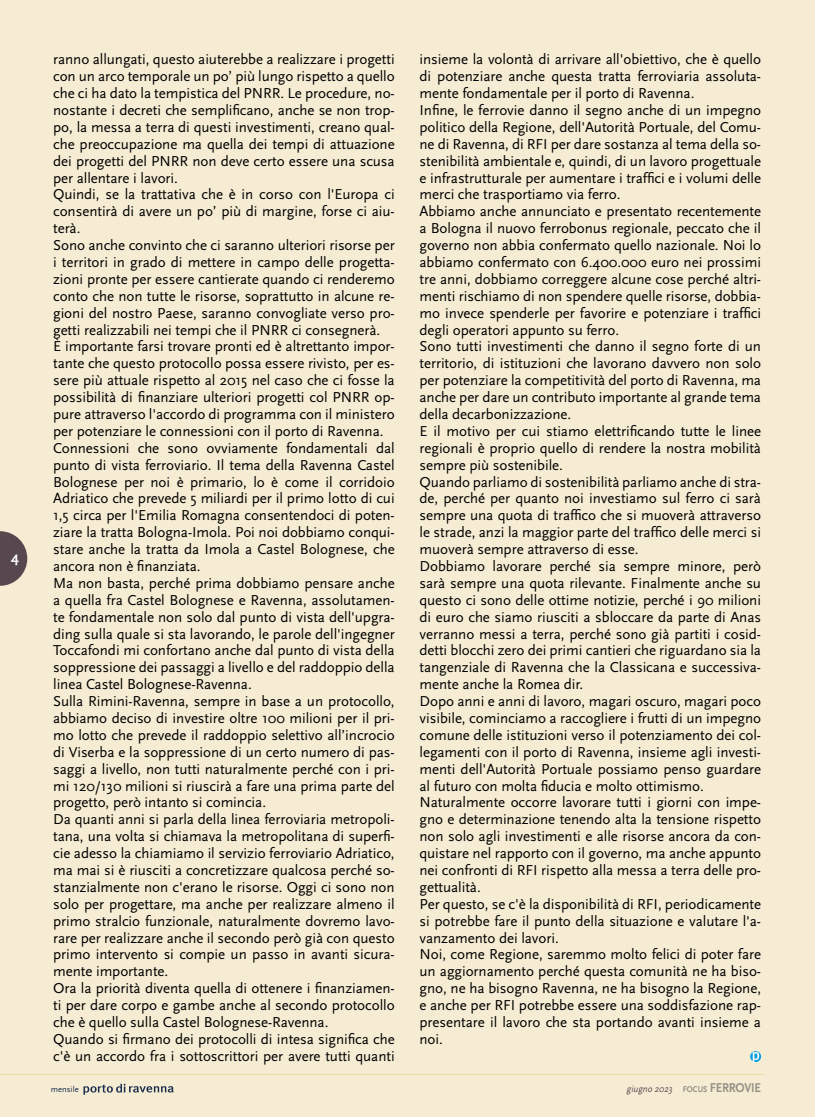
<style>
.page{position:relative;width:815px;height:1117px;background:#fff}
.page>*{position:absolute;margin:0;border:0;box-sizing:border-box;transform-origin:0 0}
.t1{font:15px/16.9px "Scala Sans";letter-spacing:-.005em;color:#000}
.t2{font:700 15px "Scala Sans";color:#fff}
.t3{font:italic 9.88px "Scala Sans";color:#56484e;scale:.9 1}
.t4{font:8.62px "Scala Sans";color:#182d4d}
.s1{font-weight:700;font-style:normal;font-size:8.75px;color:#979087}
.s2{font-weight:700;font-style:normal;font-size:13.38px;color:#979087}
</style>
<div class="page">
<div style="left:0;top:0;width:815px;height:1116px;background:#f6ecd3"></div>
<svg style="left:83px;top:1083px;width:91px;height:11px"></svg>
<hr style="left:0;top:1073px;width:764px;height:1px;background:#ecd9a6">
<svg style="left:0;top:531px;width:27px;height:54px"></svg>
<svg style="left:750px;top:1050px;width:11px;height:11px"></svg>
<svg style="left:753px;top:1051px;width:6px;height:11px"></svg>
<p class="t2" style="left:11px;top:549px;width:9px">4</p>
<p class="t1" style="left:53px;top:51px;width:343px">ranno allungati, questo aiuterebbe a realizzare i progetti con un arco temporale un po’ più lungo rispetto a quello che ci ha dato la tempistica del PNRR. Le procedure, no&shy;nostante i decreti che semplificano, anche se non trop&shy;po, la messa a terra di questi investimenti, creano qual&shy;che preoccupazione ma quella dei tempi di attuazione dei progetti del PNRR non deve certo essere una scusa per allentare i lavori.<br>Quindi, se la trattativa che è in corso con l'Europa ci consentirà di avere un po’ più di margine, forse ci aiu&shy;terà.<br>Sono anche convinto che ci saranno ulteriori risorse per i territori in grado di mettere in campo delle progetta&shy;zioni pronte per essere cantierate quando ci renderemo conto che non tutte le risorse, soprattutto in alcune re&shy;gioni del nostro Paese, saranno convogliate verso pro&shy;getti realizzabili nei tempi che il PNRR ci consegnerà.<br>È importante farsi trovare pronti ed è altrettanto impor&shy;tante che questo protocollo possa essere rivisto, per es&shy;sere più attuale rispetto al 2015 nel caso che ci fosse la possibilità di finanziare ulteriori progetti col PNRR op&shy;pure attraverso l'accordo di programma con il ministero per potenziare le connessioni con il porto di Ravenna.<br>Connessioni che sono ovviamente fondamentali dal punto di vista ferroviario. Il tema della Ravenna Castel Bolognese per noi è primario, lo è come il corridoio Adriatico che prevede 5 miliardi per il primo lotto di cui 1,5 circa per l'Emilia Romagna consentendoci di poten&shy;ziare la tratta Bologna-Imola. Poi noi dobbiamo conqui&shy;stare anche la tratta da Imola a Castel Bolognese, che ancora non è finanziata.<br>Ma non basta, perché prima dobbiamo pensare anche a quella fra Castel Bolognese e Ravenna, assolutamen&shy;te fondamentale non solo dal punto di vista dell'upgra&shy;ding sulla quale si sta lavorando, le parole dell'ingegner Toccafondi mi confortano anche dal punto di vista della soppressione dei passaggi a livello e del raddoppio della linea Castel Bolognese-Ravenna.<br>Sulla Rimini-Ravenna, sempre in base a un protocollo, abbiamo deciso di investire oltre 100 milioni per il pri&shy;mo lotto che prevede il raddoppio selettivo all’incrocio di Viserba e la soppressione di un certo numero di pas&shy;saggi a livello, non tutti naturalmente perché con i pri&shy;mi 120/130 milioni si riuscirà a fare una prima parte del progetto, però intanto si comincia.<br>Da quanti anni si parla della linea ferroviaria metropoli&shy;tana, una volta si chiamava la metropolitana di superfi&shy;cie adesso la chiamiamo il servizio ferroviario Adriatico, ma mai si è riusciti a concretizzare qualcosa perché so&shy;stanzialmente non c'erano le risorse. Oggi ci sono non solo per progettare, ma anche per realizzare almeno il primo stralcio funzionale, naturalmente dovremo lavo&shy;rare per realizzare anche il secondo però già con questo primo intervento si compie un passo in avanti sicura&shy;mente importante.<br>Ora la priorità diventa quella di ottenere i finanziamen&shy;ti per dare corpo e gambe anche al secondo protocollo che è quello sulla Castel Bolognese-Ravenna.<br>Quando si firmano dei protocolli di intesa significa che c'è un accordo fra i sottoscrittori per avere tutti quanti</p>
<p class="t1" style="left:420px;top:51px;width:343px">insieme la volontà di arrivare all'obiettivo, che è quello di potenziare anche questa tratta ferroviaria assoluta&shy;mente fondamentale per il porto di Ravenna.<br>Infine, le ferrovie danno il segno anche di un impegno politico della Regione, dell'Autorità Portuale, del Comu&shy;ne di Ravenna, di RFI per dare sostanza al tema della so&shy;stenibilità ambientale e, quindi, di un lavoro progettuale e infrastrutturale per aumentare i traffici e i volumi delle merci che trasportiamo via ferro.<br>Abbiamo anche annunciato e presentato recentemente a Bologna il nuovo ferrobonus regionale, peccato che il governo non abbia confermato quello nazionale. Noi lo abbiamo confermato con 6.400.000 euro nei prossimi tre anni, dobbiamo correggere alcune cose perché altri&shy;menti rischiamo di non spendere quelle risorse, dobbia&shy;mo invece spenderle per favorire e potenziare i traffici degli operatori appunto su ferro.<br>Sono tutti investimenti che danno il segno forte di un territorio, di istituzioni che lavorano davvero non solo per potenziare la competitività del porto di Ravenna, ma anche per dare un contributo importante al grande tema della decarbonizzazione.<br>E il motivo per cui stiamo elettrificando tutte le linee regionali è proprio quello di rendere la nostra mobilità sempre più sostenibile.<br>Quando parliamo di sostenibilità parliamo anche di stra&shy;de, perché per quanto noi investiamo sul ferro ci sarà sempre una quota di traffico che si muoverà attraverso le strade, anzi la maggior parte del traffico delle merci si muoverà sempre attraverso di esse.<br>Dobbiamo lavorare perché sia sempre minore, però sarà sempre una quota rilevante. Finalmente anche su questo ci sono delle ottime notizie, perché i 90 milioni di euro che siamo riusciti a sbloccare da parte di Anas verranno messi a terra, perché sono già partiti i cosid&shy;detti blocchi zero dei primi cantieri che riguardano sia la tangenziale di Ravenna che la Classicana e successiva&shy;mente anche la Romea dir.<br>Dopo anni e anni di lavoro, magari oscuro, magari poco visibile, cominciamo a raccogliere i frutti di un impegno comune delle istituzioni verso il potenziamento dei col&shy;legamenti con il porto di Ravenna, insieme agli investi&shy;menti dell'Autorità Portuale possiamo penso guardare al futuro con molta fiducia e molto ottimismo.<br>Naturalmente occorre lavorare tutti i giorni con impe&shy;gno e determinazione tenendo alta la tensione rispetto non solo agli investimenti e alle risorse ancora da con&shy;quistare nel rapporto con il governo, ma anche appunto nei confronti di RFI rispetto alla messa a terra delle pro&shy;gettualità.<br>Per questo, se c'è la disponibilità di RFI, periodicamente si potrebbe fare il punto della situazione e valutare l'a&shy;vanzamento dei lavori.<br>Noi, come Regione, saremmo molto felici di poter fare un aggiornamento perché questa comunità ne ha biso&shy;gno, ne ha bisogno Ravenna, ne ha bisogno la Regione, e anche per RFI potrebbe essere una soddisfazione rap&shy;presentare il lavoro che sta portando avanti insieme a noi.</p>
<p class="t4" style="left:51px;top:1084px;width:30px">mensile</p>
<p class="t3" style="left:627px;top:1083px;width:151px">giugno 2023 <span class="s1">FOCUS</span> <span class="s2">FERROVIE</span></p>
</div>
